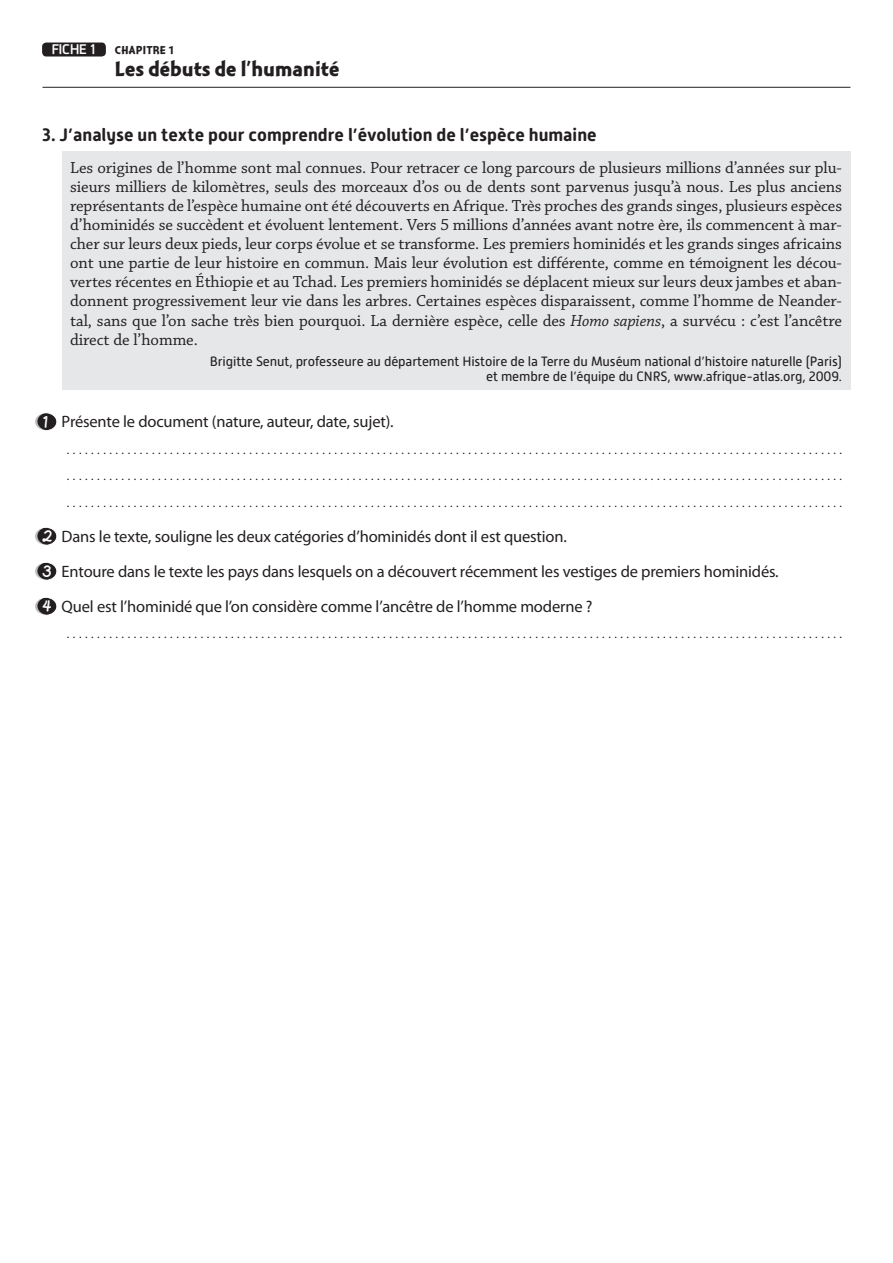
<style>
.page{position:relative;width:893px;height:1263px;background:#fff}
.page>*{position:absolute;margin:0;border:0;box-sizing:border-box;transform-origin:0 0}
._00-TITRE{font:21.75px "Montara Bold Gothic";color:#231f20}
._02-PARTIE{font:700 18px "Alwyn New Rounded";color:#231f20}
._02-EXTRAIT_texte__0{font:16.8px/19.2px "Chaparral Pro";letter-spacing:-.005em;color:#231f20;text-align:justify}
.t1{font:800 16.8px "Plain Pensle";color:#fff}
._05-QUESTION_texte{font:16.5px "Myriad Pro";letter-spacing:-.01em;color:#231f20}
._02-EXTRAIT_texte_so{font:13.5px/15px "Alwyn New Rounded";letter-spacing:-.01em;color:#231f20;text-align:right}
._01-FICHE{font:700 13.5px "Sommet Rounded";color:#fff}
._05-QUESTION_texte-2{font:12px "Myriad Pro";color:#231f20}
._00-CHAPITRE{font:12px "Montara Bold Gothic";letter-spacing:.02em;color:#231f20}
.s1{font-style:italic}
</style>
<div class="page">
<div style="left:62px;top:151px;width:788px;height:238px;background:#e6e7e9"></div>
<svg style="left:37px;top:414px;width:19px;height:15px"></svg>
<div style="left:34px;top:412px;width:23px;height:19px;border:1px solid #fff;border-radius:50%"></div>
<svg style="left:37px;top:529px;width:20px;height:15px"></svg>
<div style="left:34px;top:527px;width:23px;height:19px;border:1px solid #fff;border-radius:50%"></div>
<svg style="left:37px;top:564px;width:20px;height:15px"></svg>
<div style="left:34px;top:562px;width:23px;height:19px;border:1px solid #fff;border-radius:50%"></div>
<svg style="left:37px;top:599px;width:20px;height:15px"></svg>
<div style="left:34px;top:597px;width:23px;height:19px;border:1px solid #fff;border-radius:50%"></div>
<div style="left:42px;top:43px;width:64px;height:14px;background:#231f20;border-radius:4px"></div>
<hr style="left:43px;top:87px;width:807px;height:1px;background:#231f20">
<p class="_01-FICHE" style="left:52px;top:41px;width:45px">FICHE 1</p>
<p class="_00-CHAPITRE" style="left:115px;top:43px;width:61px">CHAPITRE 1</p>
<p class="_00-TITRE" style="left:115px;top:56px;width:226px">Les débuts de l’humanité</p>
<p class="_02-PARTIE" style="left:43px;top:125px;width:556px">3. J’analyse un texte pour comprendre l’évolution de l’espèce humaine</p>
<p class="_02-EXTRAIT_texte__0" style="left:70px;top:158px;width:773px">Les origines de l’homme sont mal connues. Pour retracer ce long parcours de plusieurs millions d’années sur plu&shy;sieurs milliers de kilomètres, seuls des morceaux d’os ou de dents sont parvenus jusqu’à nous. Les plus anciens représentants de l’espèce humaine ont été découverts en Afrique. Très proches des grands singes, plusieurs espèces d’hominidés se succèdent et évoluent lentement. Vers 5 millions d’années avant notre ère, ils commencent à mar&shy;cher sur leurs deux pieds, leur corps évolue et se transforme. Les premiers hominidés et les grands singes africains ont une partie de leur histoire en commun. Mais leur évolution est différente, comme en témoignent les décou&shy;vertes récentes en Éthiopie et au Tchad. Les premiers hominidés se déplacent mieux sur leurs deux jambes et aban&shy;donnent progressivement leur vie dans les arbres. Certaines espèces disparaissent, comme l’homme de Neander&shy;tal, sans que l’on sache très bien pourquoi. La dernière espèce, celle des <span class="s1">Homo sapiens</span>, a survécu : c’est l’ancêtre direct de l’homme.</p>
<p class="_02-EXTRAIT_texte_so" style="left:210px;top:354px;width:633px">Brigitte Senut, professeure au département Histoire de la Terre du Muséum national d’histoire naturelle (Paris) et membre de l’équipe du CNRS, www.afrique-atlas.org, 2009.</p>
<p class="_05-QUESTION_texte" style="left:62px;top:411px;width:334px">Présente le document (nature, auteur, date, sujet).</p>
<p class="_05-QUESTION_texte-2" style="left:67px;top:442px;width:777px">................................................................................................................................</p>
<p class="_05-QUESTION_texte-2" style="left:67px;top:469px;width:777px">................................................................................................................................</p>
<p class="_05-QUESTION_texte-2" style="left:67px;top:495px;width:777px">................................................................................................................................</p>
<p class="_05-QUESTION_texte" style="left:62px;top:526px;width:507px">Dans le texte, souligne les deux catégories d’hominidés dont il est question.</p>
<p class="_05-QUESTION_texte" style="left:62px;top:561px;width:718px">Entoure dans le texte les pays dans lesquels on a découvert récemment les vestiges de premiers hominidés.</p>
<p class="_05-QUESTION_texte" style="left:62px;top:596px;width:532px">Quel est l’hominidé que l’on considère comme l’ancêtre de l’homme moderne ?</p>
<p class="_05-QUESTION_texte-2" style="left:67px;top:627px;width:777px">................................................................................................................................</p>
<p class="t1" style="left:43px;top:410px;width:8px">1</p>
<p class="t1" style="left:43px;top:525px;width:11px">2</p>
<p class="t1" style="left:43px;top:560px;width:10px">3</p>
<p class="t1" style="left:43px;top:595px;width:10px">4</p>
</div>
